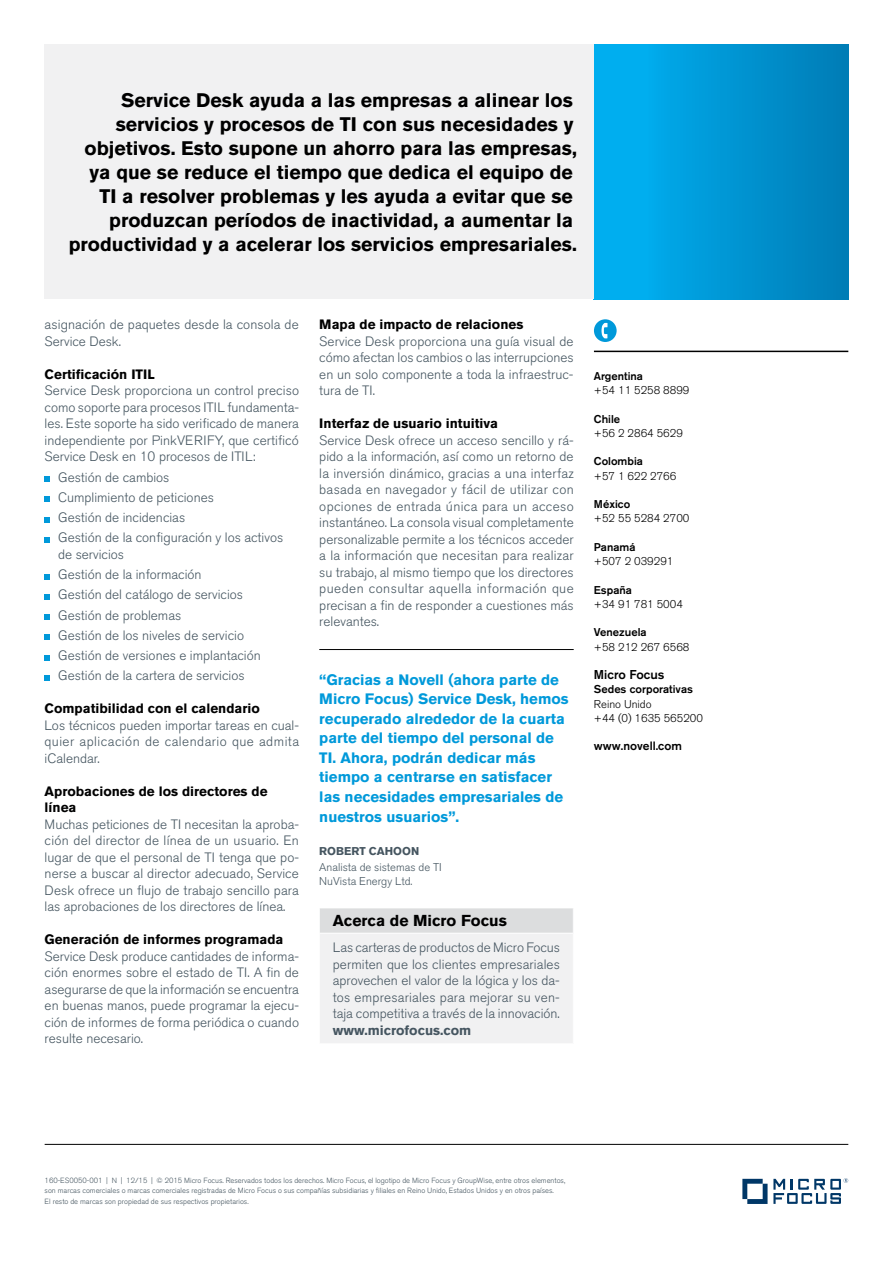
<style>
.page{position:relative;width:893px;height:1263px;background:#fff}
.page>*{position:absolute;margin:0;border:0;box-sizing:border-box;transform-origin:0 0}
.t1{font:700 19.5px/24px "Akzidenz Grotesk BE";color:#000;text-align:right}
.t2{font:700 15.75px "Akzidenz Grotesk BE";color:#000}
.t3{font:700 15px/19.5px "Akzidenz Grotesk BE";color:#0099da}
.t4{font:300 13.5px/16.5px "Akzidenz Grotesk BE";color:#455560;text-align:justify}
.t5{font:700 13.5px/16.5px "Akzidenz Grotesk BE";color:#000}
.t6{font:700 13.5px "Akzidenz Grotesk BE";color:#455560}
.t7{font:500 12.75px "Akzidenz Grotesk BE";color:#000}
.t8{font:500 12px "Akzidenz Grotesk BE";color:#000}
.t9{font:300 11.25px/14.2px "Akzidenz Grotesk BE";color:#000}
.t10{font:500 11.25px "Akzidenz Grotesk BE";color:#000}
.t11{font:300 11.25px/14.2px "Akzidenz Grotesk BE";color:#455560}
.t12{font:700 11.25px "Akzidenz Grotesk BE";color:#455560}
.t13{font:300 7.5px/10.5px "Akzidenz Grotesk BE";color:#455560}
</style>
<div class="page">
<hr style="left:594px;top:351px;width:254px;height:1px;background:#000">
<div style="left:594px;top:319px;width:23px;height:23px;background:#0099da;border-radius:50%"></div>
<svg style="left:601px;top:323px;width:6px;height:15px"></svg>
<svg style="left:45px;top:477px;width:5px;height:5px"></svg>
<svg style="left:45px;top:497px;width:5px;height:5px"></svg>
<svg style="left:45px;top:517px;width:5px;height:5px"></svg>
<svg style="left:45px;top:537px;width:5px;height:5px"></svg>
<svg style="left:45px;top:574px;width:5px;height:5px"></svg>
<svg style="left:45px;top:594px;width:5px;height:5px"></svg>
<svg style="left:45px;top:615px;width:5px;height:5px"></svg>
<svg style="left:45px;top:635px;width:5px;height:5px"></svg>
<svg style="left:45px;top:655px;width:5px;height:5px"></svg>
<svg style="left:45px;top:675px;width:5px;height:5px"></svg>
<hr style="left:319px;top:649px;width:255px;height:1px;background:#000">
<hr style="left:45px;top:1144px;width:803px;height:1px;background:#000">
<svg style="left:742px;top:1179px;width:25px;height:25px"></svg>
<svg style="left:773px;top:1178px;width:75px;height:26px"></svg>
<div style="left:594px;top:45px;width:254px;height:254px;background:linear-gradient(to right,#00b5f7,#007cb6)"></div>
<div style="left:45px;top:45px;width:549px;height:254px;background:#f1f1f2"></div>
<div style="left:319px;top:908px;width:254px;height:25px;background:#dcddde"></div>
<div style="left:319px;top:933px;width:254px;height:111px;background:#f1f1f2"></div>
<hr style="left:319px;top:908px;width:254px;height:1px;background:#fff">
<svg style="left:319px;top:909px;width:1px;height:24px"></svg>
<hr style="left:319px;top:933px;width:254px;height:1px;background:#fff">
<hr style="left:319px;top:933px;width:1px;height:111px;background:#fff">
<hr style="left:319px;top:1043px;width:254px;height:1px;background:#fff">
<p class="t1" style="left:69px;top:88px;width:510px">Service Desk ayuda a las empresas a alinear los servicios y procesos de TI con sus necesidades y objetivos. Esto supone un ahorro para las empresas, ya que se reduce el tiempo que dedica el equipo de<br>TI a resolver problemas y les ayuda a evitar que se produzcan períodos de inactividad, a aumentar la productividad y a acelerar los servicios empresariales.</p>
<p class="t4" style="left:45px;top:317px;width:256px">asignación de paquetes desde la consola de<br>Service Desk.</p>
<p class="t5" style="left:45px;top:366px;width:112px">Certificación ITIL</p>
<p class="t4" style="left:45px;top:383px;width:256px">Service Desk proporciona un control preciso como soporte para procesos ITIL fundamenta&shy;les. Este soporte ha sido verificado de manera independiente por PinkVERIFY, que certificó Service Desk en 10 procesos de ITIL:</p>
<p class="t4" style="left:58px;top:467px;width:227px;line-height:20.2px;text-align:left">Gestión de cambios<br>Cumplimiento de peticiones<br>Gestión de incidencias<br>Gestión de la configuración y los activos</p>
<p class="t4" style="left:58px;top:544px;width:204px;line-height:20.2px;text-align:left">de servicios<br>Gestión de la información<br>Gestión del catálogo de servicios<br>Gestión de problemas<br>Gestión de los niveles de servicio<br>Gestión de versiones e implantación<br>Gestión de la cartera de servicios</p>
<p class="t5" style="left:45px;top:700px;width:217px">Compatibilidad con el calendario</p>
<p class="t4" style="left:45px;top:717px;width:256px">Los técnicos pueden importar tareas en cual&shy;quier aplicación de calendario que admita iCalendar.</p>
<p class="t5" style="left:45px;top:783px;width:224px">Aprobaciones de los directores de línea</p>
<p class="t4" style="left:45px;top:816px;width:256px">Muchas peticiones de TI necesitan la aproba&shy;ción del director de línea de un usuario. En lugar de que el personal de TI tenga que po&shy;nerse a buscar al director adecuado, Service Desk ofrece un flujo de trabajo sencillo para las aprobaciones de los directores de línea.</p>
<p class="t5" style="left:45px;top:931px;width:240px">Generación de informes programada</p>
<p class="t4" style="left:45px;top:948px;width:256px">Service Desk produce cantidades de informa&shy;ción enormes sobre el estado de TI. A fin de asegurarse de que la información se encuentra en buenas manos, puede programar la ejecu&shy;ción de informes de forma periódica o cuando resulte necesario.</p>
<p class="t5" style="left:319px;top:316px;width:206px">Mapa de impacto de relaciones</p>
<p class="t4" style="left:319px;top:333px;width:256px">Service Desk proporciona una guía visual de cómo afectan los cambios o las interrupciones en un solo componente a toda la infraestruc&shy;tura de TI.</p>
<p class="t5" style="left:319px;top:415px;width:180px">Interfaz de usuario intuitiva</p>
<p class="t4" style="left:319px;top:432px;width:256px">Service Desk ofrece un acceso sencillo y rá&shy;pido a la información, así como un retorno de la inversión dinámico, gracias a una interfaz basada en navegador y fácil de utilizar con opciones de entrada única para un acceso instantáneo. La consola visual completamente personalizable permite a los técnicos acceder a la información que necesitan para realizar su trabajo, al mismo tiempo que los directores pueden consultar aquella información que precisan a fin de responder a cuestiones más relevantes.</p>
<p class="t3" style="left:319px;top:670px;width:251px">“Gracias a Novell (ahora parte de<br>Micro Focus) Service Desk, hemos recuperado alrededor de la cuarta parte del tiempo del personal de<br>TI. Ahora, podrán dedicar más tiempo a centrarse en satisfacer las necesidades empresariales de nuestros usuarios”.</p>
<p class="t12" style="left:319px;top:844px;width:33px">Robert</p>
<p class="t12" style="left:369px;top:844px;width:50px">Cahoon</p>
<p class="t11" style="left:319px;top:860px;width:124px">Analista de sistemas de TI<br>NuVista Energy Ltd.</p>
<p class="t2" style="left:333px;top:912px;width:176px">Acerca de Micro Focus</p>
<p class="t4" style="left:333px;top:940px;width:229px">Las carteras de productos de Micro Focus permiten que los clientes empresariales aprovechen el valor de la lógica y los da&shy;tos empresariales para mejorar su ven&shy;taja competitiva a través de la innovación.</p>
<p class="t6" style="left:333px;top:1022px;width:140px">www.microfocus.com</p>
<p class="t10" style="left:594px;top:369px;width:50px">Argentina</p>
<p class="t9" style="left:594px;top:383px;width:97px">+54 11 5258 8899</p>
<p class="t10" style="left:594px;top:412px;width:28px">Chile</p>
<p class="t9" style="left:594px;top:426px;width:90px">+56 2 2864 5629</p>
<p class="t10" style="left:594px;top:455px;width:50px">Colombia</p>
<p class="t9" style="left:594px;top:469px;width:84px">+57 1 622 2766</p>
<p class="t10" style="left:594px;top:497px;width:38px">México</p>
<p class="t9" style="left:594px;top:512px;width:97px">+52 55 5284 2700</p>
<p class="t10" style="left:594px;top:540px;width:43px">Panamá</p>
<p class="t9" style="left:594px;top:554px;width:81px">+507 2 039291</p>
<p class="t10" style="left:594px;top:583px;width:39px">España</p>
<p class="t9" style="left:594px;top:597px;width:90px">+34 91 781 5004</p>
<p class="t10" style="left:594px;top:626px;width:54px">Venezuela</p>
<p class="t9" style="left:594px;top:640px;width:97px">+58 212 267 6568</p>
<p class="t7" style="left:594px;top:667px;width:72px">Micro Focus</p>
<p class="t10" style="left:594px;top:683px;width:101px">Sedes corporativas</p>
<p class="t9" style="left:594px;top:697px;width:111px">Reino Unido<br>+44 (0) 1635 565200</p>
<p class="t8" style="left:594px;top:739px;width:89px">www.novell.com</p>
<p class="t13" style="left:45px;top:1175px;width:522px">160-ES0050-001 | N | 12/15 | © 2015 Micro Focus. Reservados todos los derechos. Micro Focus, el logotipo de Micro Focus y GroupWise, entre otros elementos, son marcas comerciales o marcas comerciales registradas de Micro Focus o sus compañías subsidiarias y filiales en Reino Unido, Estados Unidos y en otros países.<br>El resto de marcas son propiedad de sus respectivos propietarios.</p>
</div>
